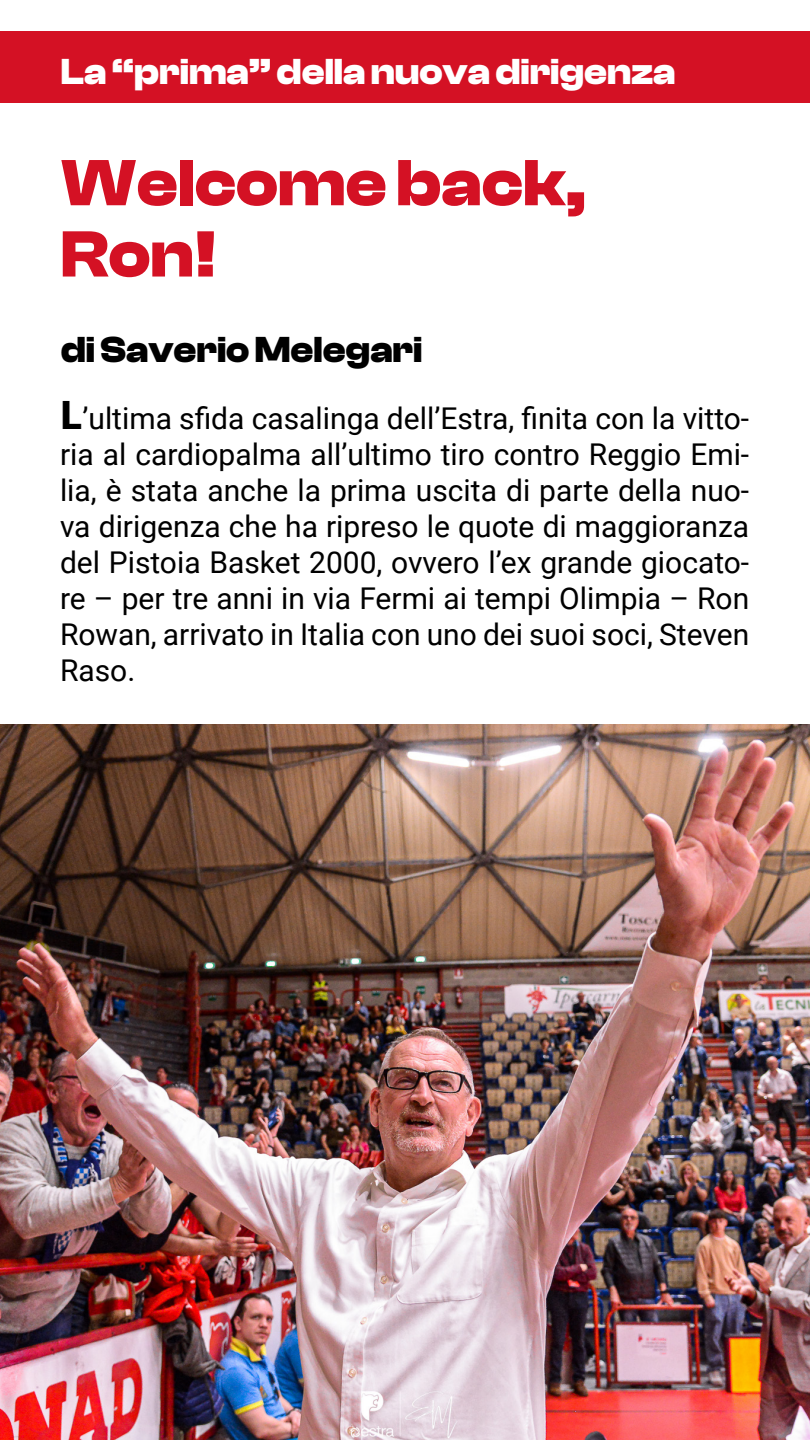
<style>
.page{position:relative;width:810px;height:1440px;background:#fff}
.page>*{position:absolute;margin:0;border:0;box-sizing:border-box;transform-origin:0 0}
.t1{font:700 67.5px/71.2px "Clash Display";color:#d41124}
.t2{font:700 37.5px "Clash Display";color:#fff}
.t3{font:700 37.5px "Clash Display";color:#000}
.t4{font:30px/36px "Roboto";color:#000;text-align:justify}
.s1{font-weight:900;font-size:39px}
</style>
<div class="page">
<div style="left:0;top:32px;width:810px;height:71px;background:#d41124"></div>
<img style="left:0;top:724px;width:810px;height:716px">
<p class="t2" style="left:61px;top:51px;width:616px">La “prima” della nuova dirigenza</p>
<h1 class="t1" style="left:61px;top:148px;width:527px">Welcome back,<br>Ron!</h1>
<p class="t3" style="left:61px;top:329px;width:363px">di Saverio Melegari</p>
<p class="t4" style="left:60px;top:399px;width:691px"><span class="s1">L</span>’ultima sfida casalinga dell’Estra, finita con la vitto&shy;ria al cardiopalma all’ultimo tiro contro Reggio Emi&shy;lia, è stata anche la prima uscita di parte della nuo&shy;va dirigenza che ha ripreso le quote di maggioranza del Pistoia Basket 2000, ovvero l’ex grande giocato&shy;re – per tre anni in via Fermi ai tempi Olimpia – Ron Rowan, arrivato in Italia con uno dei suoi soci, Steven Raso.</p>
</div>
